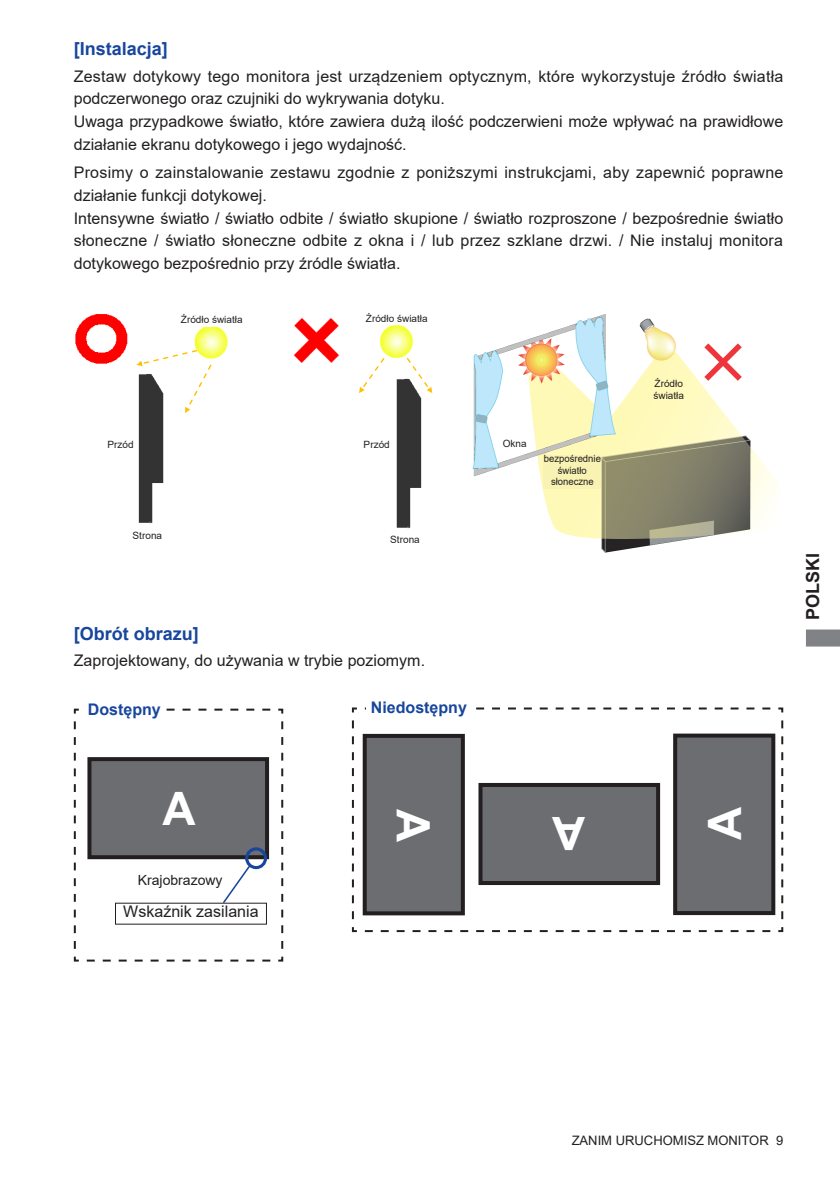
<style>
.page{position:relative;width:840px;height:1191px;background:#fff}
.page>*{position:absolute;margin:0;border:0;box-sizing:border-box;transform-origin:0 0}
.t1{font:700 46px "Arial";color:#fff}
.t2{font:700 18px "Arial";color:#18469d}
.t3{font:700 18px "Arial";color:#231f20}
.t4{font:16px/22.6px "Arial";color:#231f20}
.t5{font:700 16px "Arial";color:#18469d}
.t6{font:14px "Arial";color:#231f20}
.t7{font:13px "Arial";color:#231f20}
.t8{font:10px/11.4px "Arial";color:#231f20}
.t9{font:10px/11.4px "Arial";color:#231f20;text-align:center;scale:.95 1}
</style>
<div class="page">
<svg style="left:806px;top:629px;width:33px;height:17px"></svg>
<img style="left:472px;top:314px;width:305px;height:239px">
<div style="left:543px;top:455px;width:57px;height:33px;background:#f8f2b3"></div>
<div style="left:494px;top:440px;width:40px;height:10px;background:#fff"></div>
<img style="left:75px;top:314px;width:358px;height:215px">
<svg style="left:136px;top:350px;width:76px;height:63px"></svg>
<svg style="left:405px;top:357px;width:27px;height:36px"></svg>
<svg style="left:359px;top:357px;width:26px;height:36px"></svg>
<div style="left:185px;top:324px;width:13px;height:5px;background:#fff"></div>
<div style="left:177px;top:316px;width:69px;height:10px;background:#fff"></div>
<hr style="left:370px;top:323px;width:13px;height:4px;background:#fff">
<div style="left:362px;top:315px;width:69px;height:10px;background:#fff"></div>
<div style="left:104px;top:441px;width:30px;height:10px;background:#fff"></div>
<div style="left:354px;top:441px;width:35px;height:13px;background:#fff"></div>
<svg style="left:351px;top:707px;width:432px;height:226px"></svg>
<div style="left:366px;top:699px;width:105px;height:20px;background:#fff"></div>
<div style="left:364px;top:736px;width:98px;height:177px;background:#6c6d70"></div>
<div style="left:362px;top:734px;width:102px;height:181px;border:4px solid #231f20"></div>
<svg style="left:73px;top:708px;width:211px;height:254px"></svg>
<div style="left:84px;top:701px;width:80px;height:20px;background:#fff"></div>
<div style="left:89px;top:759px;width:178px;height:98px;background:#6c6d70"></div>
<div style="left:87px;top:757px;width:182px;height:102px;border:4px solid #231f20"></div>
<div style="left:245px;top:847px;width:22px;height:22px;border:3px solid #18469d;border-radius:50%"></div>
<svg style="left:221px;top:864px;width:30px;height:39px"></svg>
<p class="t2" style="left:74px;top:36px;width:96px">[Instalacja]</p>
<p class="t4" style="left:74px;top:65px;width:710px">Zestaw dotykowy tego monitora jest urządzeniem optycznym, które wykorzystuje źródło światła podczerwonego oraz czujniki do wykrywania dotyku.<br>Uwaga przypadkowe światło, które zawiera dużą ilość podczerwieni może wpływać na prawidłowe działanie ekranu dotykowego i jego wydajność.</p>
<p class="t4" style="left:74px;top:161px;width:710px">Prosimy o zainstalowanie zestawu zgodnie z poniższymi instrukcjami, aby zapewnić poprawne działanie funkcji dotykowej.<br>Intensywne światło / światło odbite / światło skupione / światło rozproszone / bezpośrednie światło słoneczne / światło słoneczne odbite z okna i / lub przez szklane drzwi. / Nie instaluj monitora dotykowego bezpośrednio przy źródle światła.</p>
<p class="t8" style="left:181px;top:314px;width:63px">Źródło światła</p>
<p class="t8" style="left:366px;top:313px;width:63px">Źródło światła</p>
<p class="t8" style="left:107px;top:439px;width:28px">Przód</p>
<p class="t8" style="left:363px;top:439px;width:28px">Przód</p>
<p class="t8" style="left:132px;top:530px;width:31px">Strona</p>
<p class="t8" style="left:390px;top:534px;width:31px">Strona</p>
<p class="t2" style="left:74px;top:620px;width:126px">[Obrót obrazu]</p>
<p class="t4" style="left:74px;top:649px;width:352px">Zaprojektowany, do używania w trybie poziomym.</p>
<p class="t5" style="left:88px;top:698px;width:74px">Dostępny</p>
<p class="t5" style="left:370px;top:696px;width:98px">Niedostępny</p>
<p class="t8" style="left:502px;top:438px;width:25px">Okna</p>
<p class="t9" style="left:543px;top:453px;width:62px">bezpośrednie światło słoneczne</p>
<p class="t8" style="left:653px;top:378px;width:32px">Źródło światła</p>
<p class="t3" style="left:799px;top:620px;width:69px;rotate:-90deg">POLSKI</p>
<h1 class="t1" style="left:162px;top:776px;width:35px">A</h1>
<p class="t6" style="left:138px;top:870px;width:86px">Krajobrazowy</p>
<p class="t4" style="left:123px;top:900px;width:137px">Wskaźnik zasilania</p>
<h1 class="t1" style="left:445px;top:808px;width:35px;rotate:90deg">A</h1>
<h1 class="t1" style="left:585px;top:865px;width:35px;rotate:-180deg">A</h1>
<h1 class="t1" style="left:692px;top:840px;width:35px;rotate:-90deg">A</h1>
<p class="t7" style="left:571px;top:1131px;width:213px">ZANIM URUCHOMISZ MONITOR 9</p>
</div>
